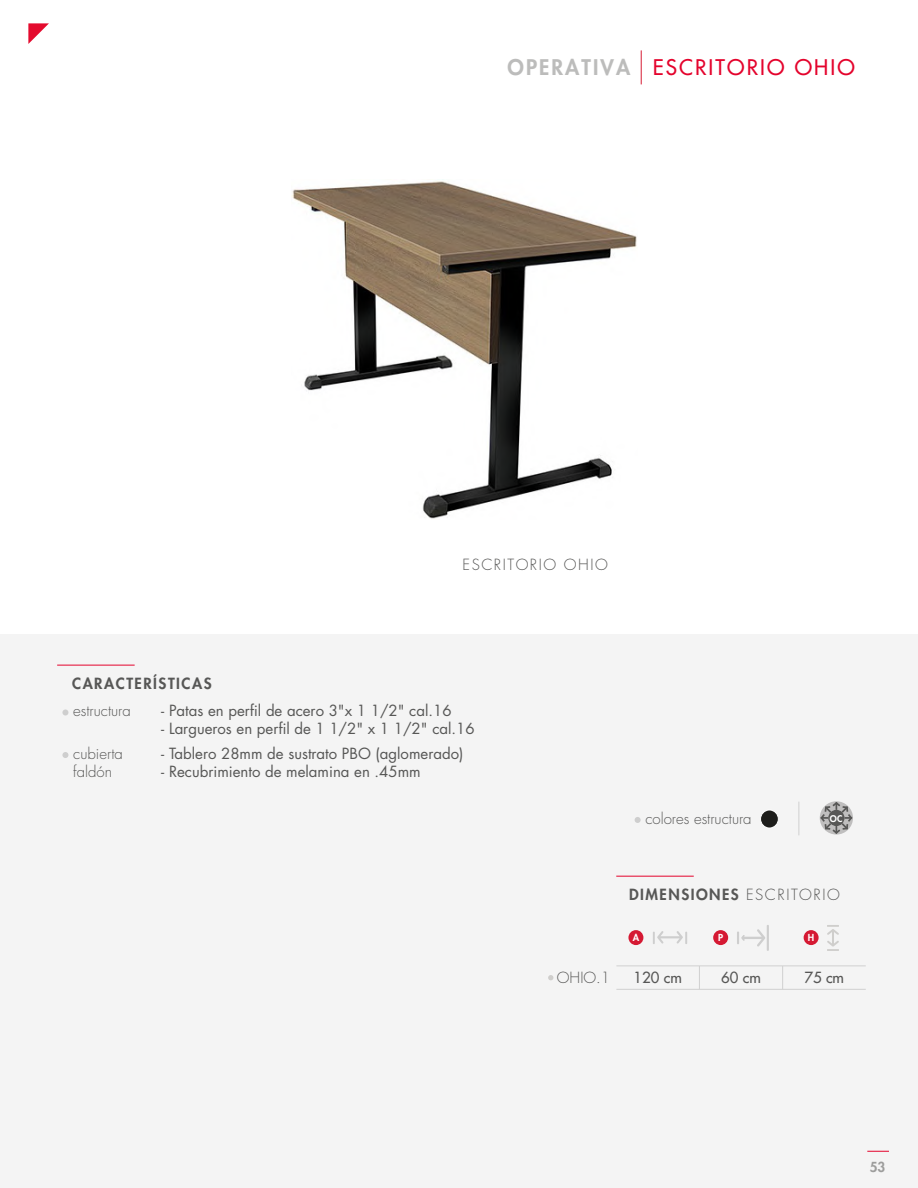
<style>
.page{position:relative;width:918px;height:1188px;background:#fff}
.page>*{position:absolute;margin:0;border:0;box-sizing:border-box;transform-origin:0 0}
.t1{font:500 21px "Futura Std";letter-spacing:.1em;color:#e4032c}
.t2{font:15px "Futura Std";color:#575756}
.t3{font:300 15px/18px "Futura Std";color:#575756}
.t4{font:800 15px "Futura Std";letter-spacing:.1em;color:#575756}
.t5{font:300 15px "Futura Std";letter-spacing:.1em;color:#575756}
.t6{font:500 15px "Futura Std";color:#575756}
.t7{font:800 13.5px "Futura Std";color:#9d9d9c}
.t8{font:800 9.45px "Futura Std";color:#fff}
.t9{font:800 9px "Futura Std";color:#fff}
.s1{font-weight:800;color:#bcbcbb}
.s2{font-weight:300}
</style>
<div class="page">
<img style="left:291px;top:179px;width:346px;height:340px">
<div style="left:0;top:635px;width:918px;height:553px;background:#f4f4f4"></div>
<hr style="left:641px;top:50px;width:1px;height:34px;background:#d61c34">
<hr style="left:57px;top:665px;width:78px;height:1px;background:#e4032c">
<svg style="left:62px;top:710px;width:6px;height:6px"></svg>
<svg style="left:635px;top:817px;width:6px;height:6px"></svg>
<svg style="left:820px;top:801px;width:33px;height:34px"></svg>
<svg style="left:820px;top:802px;width:32px;height:32px"></svg>
<div style="left:761px;top:810px;width:17px;height:18px;background:#1d1d1b;border-radius:50%"></div>
<div style="left:760px;top:810px;width:18px;height:18px;border:1px solid #fff;border-radius:50%"></div>
<hr style="left:799px;top:802px;width:1px;height:33px;background:#d0d0d0">
<hr style="left:616px;top:876px;width:78px;height:1px;background:#e4032c">
<hr style="left:616px;top:966px;width:250px;height:1px;background:#d0d0d0">
<hr style="left:616px;top:989px;width:250px;height:1px;background:#d0d0d0">
<svg style="left:699px;top:967px;width:1px;height:22px"></svg>
<svg style="left:782px;top:967px;width:1px;height:22px"></svg>
<div style="left:713px;top:930px;width:15px;height:15px;background:#d51933;border-radius:50%"></div>
<hr style="left:767px;top:925px;width:2px;height:26px;background:#cecece">
<svg style="left:737px;top:929px;width:28px;height:18px"></svg>
<div style="left:628px;top:930px;width:15px;height:15px;background:#d51933;border-radius:50%"></div>
<svg style="left:653px;top:931px;width:34px;height:13px"></svg>
<div style="left:804px;top:930px;width:15px;height:15px;background:#d51933;border-radius:50%"></div>
<svg style="left:827px;top:925px;width:12px;height:26px"></svg>
<svg style="left:548px;top:975px;width:5px;height:5px"></svg>
<svg style="left:62px;top:752px;width:6px;height:6px"></svg>
<svg style="left:867px;top:1151px;width:22px;height:1px"></svg>
<svg style="left:28px;top:23px;width:21px;height:21px"></svg>
<h1 class="t1" style="left:508px;top:54px;width:349px"><span class="s1">OPERATIVA</span> ESCRITORIO OHIO</h1>
<p class="t5" style="left:463px;top:556px;width:147px">ESCRITORIO OHIO</p>
<p class="t4" style="left:72px;top:674px;width:141px">CARACTERÍSTICAS</p>
<p class="t3" style="left:73px;top:702px;width:59px">estructura</p>
<p class="t2" style="left:161px;top:701px;width:292px">- Patas en perfil de acero 3"x 1 1/2" cal.16</p>
<p class="t2" style="left:161px;top:719px;width:315px">- Largueros en perfil de 1 1/2" x 1 1/2" cal.16</p>
<p class="t3" style="left:73px;top:745px;width:51px">cubierta faldón</p>
<p class="t2" style="left:161px;top:744px;width:304px">- Tablero 28mm de sustrato PBO (aglomerado)</p>
<p class="t2" style="left:161px;top:762px;width:261px">- Recubrimiento de melamina en .45mm</p>
<p class="t3" style="left:645px;top:810px;width:108px">colores estructura</p>
<p class="t9" style="left:830px;top:813px;width:14px">OC</p>
<p class="t3" style="left:557px;top:969px;width:55px">OHIO.1</p>
<p class="t4" style="left:629px;top:885px;width:212px">DIMENSIONES <span class="s2">ESCRITORIO</span></p>
<p class="t8" style="left:633px;top:931px;width:8px">A</p>
<p class="t8" style="left:718px;top:932px;width:7px">P</p>
<p class="t8" style="left:808px;top:932px;width:8px">H</p>
<p class="t6" style="left:634px;top:968px;width:50px">120 cm</p>
<p class="t6" style="left:721px;top:968px;width:41px">60 cm</p>
<p class="t6" style="left:804px;top:968px;width:41px">75 cm</p>
<p class="t7" style="left:870px;top:1159px;width:17px">53</p>
</div>
